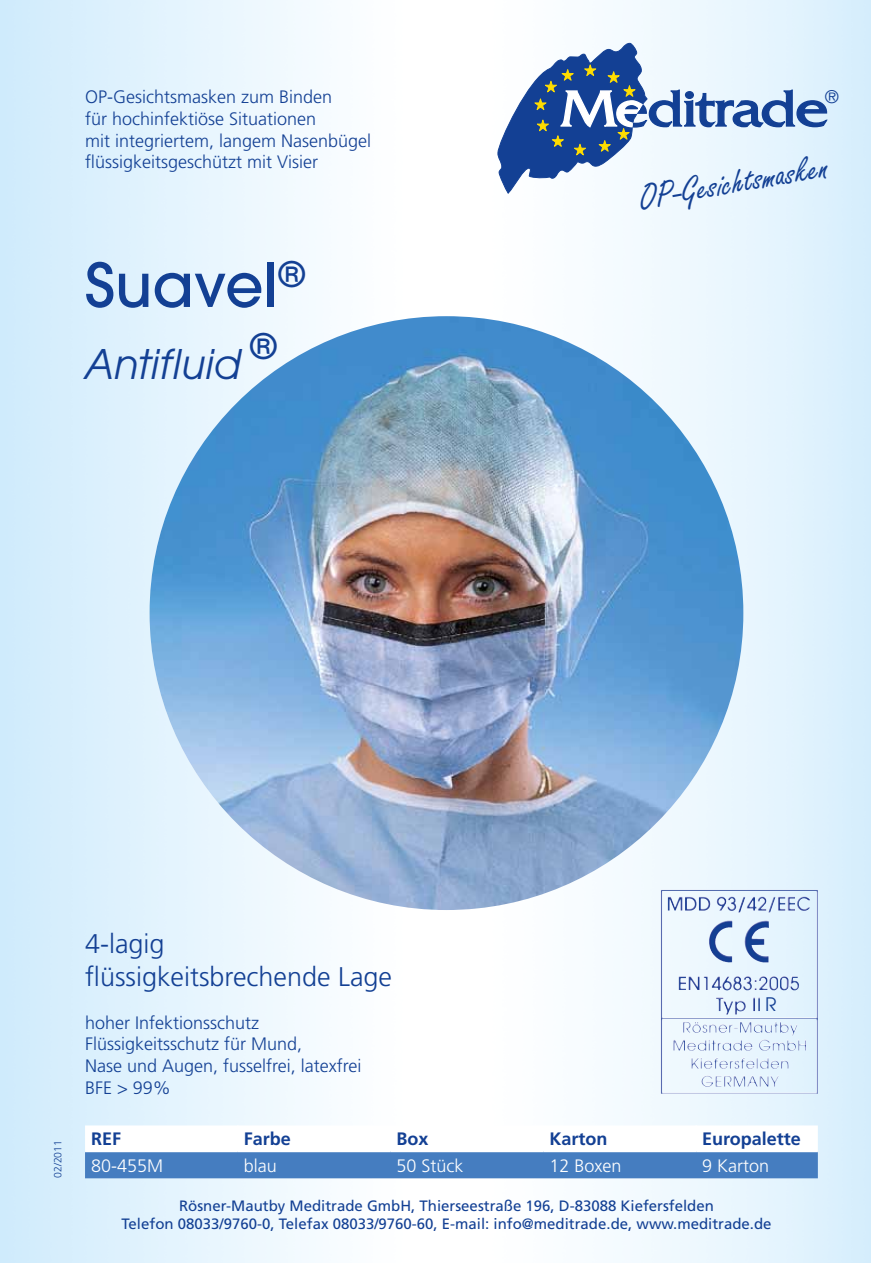
<style>
.page{position:relative;width:893px;height:1263px;background:#fff}
.page>*{position:absolute;margin:0;border:0;box-sizing:border-box;transform-origin:0 0}
.t1{font:500 60px "Avant Garde";color:#134094}
.t2{font:italic 45px "Avant Garde Gothic Itc T";color:#134094}
.t3{font:36px "Freestyle Script";color:#134094}
.t4{font:300 27px/32.4px "Frutiger";color:#134094}
.t5{font:20.55px "Avant Garde Gothic Itc T";color:#134094}
.t6{font:19.35px "Friz Quadrata";color:#134094}
.t7{font:300 18px/21.6px "Frutiger";color:#134094}
.t8{font:300 18px "Frutiger";color:#fff}
.t9{font:700 18px "Frutiger";color:#134094}
.t10{font:15px/18px "Frutiger";color:#134094;text-align:center}
.t11{font:300 10.5px "Frutiger";color:#134094}
</style>
<div class="page">
<img style="left:0;top:0;width:871px;height:1263px">
<svg style="left:498px;top:43px;width:331px;height:151px"></svg>
<img style="left:150px;top:316px;width:593px;height:594px;border-radius:297px">
<svg style="left:85px;top:1125px;width:733px;height:53px"></svg>
<hr style="left:695px;top:1125px;width:2px;height:26px;background:#fff">
<hr style="left:85px;top:1151px;width:153px;height:1px;background:#fff">
<hr style="left:238px;top:1151px;width:153px;height:1px;background:#fff">
<hr style="left:391px;top:1151px;width:152px;height:1px;background:#fff">
<hr style="left:543px;top:1151px;width:153px;height:1px;background:#fff">
<hr style="left:696px;top:1151px;width:122px;height:1px;background:#fff">
<img style="left:661px;top:890px;width:157px;height:204px">
<p class="t7" style="left:85px;top:86px;width:249px">OP-Gesichtsmasken zum Binden</p>
<p class="t6" style="left:825px;top:86px;width:15px">®</p>
<p class="t7" style="left:85px;top:108px;width:288px">für hochinfektiöse Situationen<br>mit integriertem, langem Nasenbügel flüssigkeitsgeschützt mit Visier</p>
<h3 class="t3" style="left:635px;top:178px;width:192px;rotate:-10deg">OP-Gesichtsmasken</h3>
<h1 class="t1" style="left:85px;top:248px;width:222px">Suavel<sup>®</sup></h1>
<h2 class="t2" style="left:85px;top:338px;width:194px">Antifluid <sup>®</sup></h2>
<p class="t11" style="left:52px;top:1178px;width:39px;rotate:-90deg">02/2011</p>
<h3 class="t4" style="left:85px;top:927px;width:309px">4-lagig flüssigkeitsbrechende Lage</h3>
<p class="t7" style="left:85px;top:1012px;width:278px">hoher Infektionsschutz<br>Flüssigkeitsschutz für Mund,<br>Nase und Augen, fusselfrei, latexfrei<br>BFE &gt; 99%</p>
<p class="t5" style="left:765px;top:992px;width:13px">R</p>
<p class="t9" style="left:91px;top:1128px;width:32px">REF</p>
<p class="t9" style="left:244px;top:1128px;width:49px">Farbe</p>
<p class="t9" style="left:397px;top:1128px;width:34px">Box</p>
<p class="t9" style="left:549px;top:1128px;width:60px">Karton</p>
<p class="t9" style="left:702px;top:1128px;width:100px">Europalette</p>
<p class="t8" style="left:91px;top:1156px;width:74px">80-455M</p>
<p class="t8" style="left:244px;top:1156px;width:35px">blau</p>
<p class="t8" style="left:397px;top:1156px;width:69px">50 Stück</p>
<p class="t8" style="left:549px;top:1156px;width:74px">12 Boxen</p>
<p class="t8" style="left:702px;top:1156px;width:69px">9 Karton</p>
<p class="t10" style="left:121px;top:1196px;width:652px">Rösner-Mautby Meditrade GmbH, Thierseestraße 196, D-83088 Kiefersfelden<br>Telefon 08033/9760-0, Telefax 08033/9760-60, E-mail: info@meditrade.de, www.meditrade.de</p>
</div>
